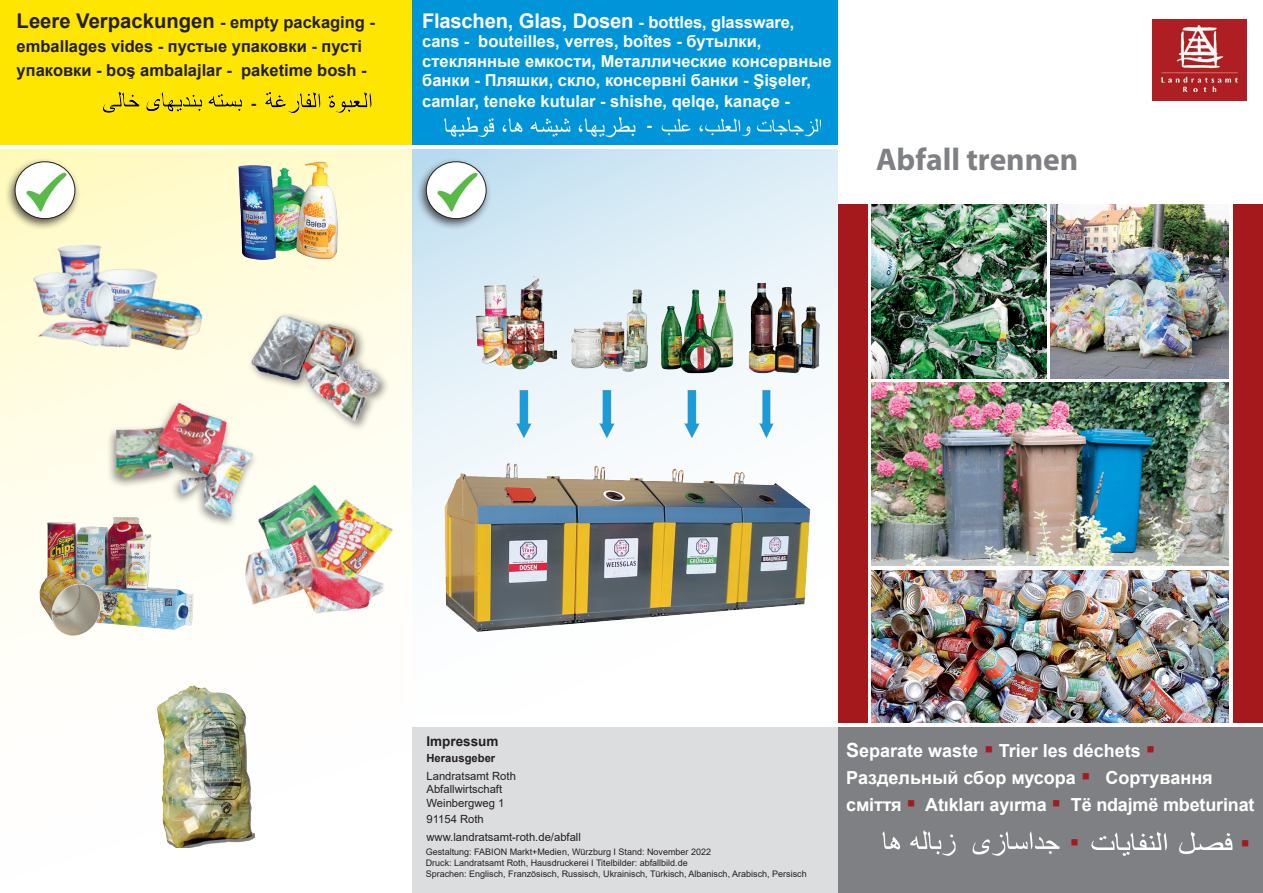
<style>
.page{position:relative;width:1263px;height:893px;background:#fff}
.page>*{position:absolute;margin:0;border:0;box-sizing:border-box;transform-origin:0 0}
.t1{font:700 31.5px "Myriad Pro";color:#7e8083}
.t2{font:21px "Wingdings";color:#a5181b}
.t3{font:700 20.25px "Arial";letter-spacing:-.01em;color:#fff}
.t4{font:700 20.25px "Arial";color:#231f20}
.t5{font:700 18px/27px "Arial";color:#fff}
.t6{font:700 16.5px/19.5px "Arial";color:#fff}
.t7{font:700 16.5px/24px "Arial";color:#231f20}
.t8{font:700 13.5px "Arial";color:#231f20}
.t9{font:11.25px "Arial";color:#231f20}
.t10{font:700 11.25px "Arial";color:#231f20}
.t11{font:9px "Arial";color:#231f20}
.s1{font-size:16.5px}
.s2{font-size:19.5px}
.s3{color:#a5181b}
</style>
<div class="page">
<div style="left:838px;top:727px;width:425px;height:166px;background:#7e8083"></div>
<div style="left:0;top:0;width:412px;height:145px;background:#ffe601"></div>
<div style="left:412px;top:0;width:426px;height:145px;background:#0095d9"></div>
<svg style="left:0;top:149px;width:412px;height:566px"></svg>
<svg style="left:412px;top:149px;width:426px;height:483px"></svg>
<div style="left:412px;top:727px;width:426px;height:166px;background:#dcdddf"></div>
<img style="left:1152px;top:19px;width:94px;height:82px">
<div style="left:415px;top:157px;width:77px;height:73px;background:#231f20;opacity:.75"></div>
<div style="left:426px;top:162px;width:60px;height:57px;background:#fff;border-radius:50%"></div>
<img style="left:426px;top:170px;width:60px;height:44px">
<div style="left:426px;top:162px;width:60px;height:57px;border:1px solid #231f20;border-radius:50%"></div>
<div style="left:4px;top:157px;width:77px;height:73px;background:#231f20;opacity:.75"></div>
<div style="left:15px;top:162px;width:60px;height:57px;background:#fff;border-radius:50%"></div>
<img style="left:15px;top:170px;width:60px;height:44px">
<div style="left:15px;top:162px;width:60px;height:57px;border:1px solid #231f20;border-radius:50%"></div>
<img style="left:570px;top:282px;width:79px;height:95px">
<img style="left:655px;top:288px;width:79px;height:88px">
<img style="left:730px;top:283px;width:95px;height:91px">
<img style="left:455px;top:272px;width:101px;height:104px">
<img style="left:440px;top:461px;width:381px;height:170px">
<img style="left:158px;top:685px;width:97px;height:163px">
<img style="left:0;top:466px;width:179px;height:180px">
<div style="left:1233px;top:204px;width:30px;height:519px;background:#a5181b"></div>
<div style="left:838px;top:204px;width:29px;height:519px;background:#a5181b"></div>
<img style="left:30px;top:237px;width:176px;height:123px">
<img style="left:248px;top:314px;width:148px;height:118px">
<img style="left:209px;top:149px;width:177px;height:124px">
<img style="left:179px;top:448px;width:261px;height:202px">
<img style="left:281px;top:542px;width:115px;height:97px">
<div style="left:106px;top:400px;width:153px;height:129px;background:#231f20;opacity:.55"></div>
<img style="left:95px;top:379px;width:175px;height:143px">
<img style="left:872px;top:383px;width:357px;height:183px">
<img style="left:872px;top:571px;width:357px;height:152px">
<img style="left:1050px;top:204px;width:179px;height:174px">
<img style="left:872px;top:204px;width:175px;height:174px">
<img style="left:265px;top:91px;width:107px;height:23px">
<img style="left:102px;top:91px;width:140px;height:22px">
<img style="left:661px;top:118px;width:160px;height:19px">
<img style="left:444px;top:116px;width:192px;height:22px">
<img style="left:882px;top:830px;width:177px;height:26px">
<img style="left:1091px;top:831px;width:142px;height:25px">
<img style="left:600px;top:391px;width:15px;height:47px">
<img style="left:517px;top:390px;width:14px;height:48px">
<img style="left:685px;top:390px;width:14px;height:48px">
<img style="left:759px;top:390px;width:15px;height:48px">
<p class="t4" style="left:17px;top:6px;width:360px">Leere Verpackungen <span class="s1">- empty packaging -</span></p>
<p class="t7" style="left:17px;top:34px;width:352px">emballages vides - пустые упаковки - пустi упаковки - boş ambalajlar - paketime bosh -</p>
<p class="t7" style="left:251px;top:91px;width:7px">-</p>
<p class="t3" style="left:422px;top:6px;width:374px">Flaschen, Glas, Dosen <span class="s1">- bottles, glassware,</span></p>
<p class="t6" style="left:422px;top:32px;width:411px">cans - bouteilles, verres, boîtes - бутылки, стеклянные емкости, Металлические консервные банки - Пляшки, скло, консервні банки - Şişeler,</p>
<p class="t6" style="left:422px;top:92px;width:369px">camlar, teneke kutular - shishe, qelqe, kanaçe -</p>
<p class="t6" style="left:646px;top:116px;width:7px">-</p>
<p class="t1" style="left:876px;top:139px;width:204px">Abfall trennen</p>
<p class="t8" style="left:426px;top:731px;width:74px">Impressum</p>
<p class="t10" style="left:426px;top:750px;width:70px">Herausgeber</p>
<p class="t9" style="left:426px;top:768px;width:91px">Landratsamt Roth</p>
<p class="t9" style="left:426px;top:781px;width:77px">Abfallwirtschaft</p>
<p class="t9" style="left:426px;top:795px;width:79px">Weinbergweg 1</p>
<p class="t9" style="left:426px;top:811px;width:59px">91154 Roth</p>
<p class="t9" style="left:426px;top:829px;width:156px">www.landratsamt-roth.de/abfall</p>
<p class="t11" style="left:426px;top:845px;width:287px">Gestaltung: FABION Markt+Medien, Würzburg I Stand: November 2022</p>
<p class="t11" style="left:426px;top:856px;width:264px">Druck: Landratsamt Roth, Hausdruckerei I Titelbilder: abfallbild.de</p>
<p class="t11" style="left:426px;top:867px;width:382px">Sprachen: Englisch, Französisch, Russisch, Ukrainisch, Türkisch, Albanisch, Arabisch, Persisch</p>
<p class="t5" style="left:846px;top:737px;width:410px"><span class="s2">S</span>eparate waste <span class="s3">▪</span> Trier les déchets <span class="s3">▪<br></span>Раздельный сбор мусора <span class="s3">▪</span> Сортування сміття <span class="s3">▪</span> Atıkları ayırma <span class="s3">▪</span> Të ndajmë mbeturinat</p>
<p class="t2" style="left:1070px;top:831px;width:11px">▪</p>
<p class="t2" style="left:1240px;top:832px;width:11px">▪</p>
</div>
